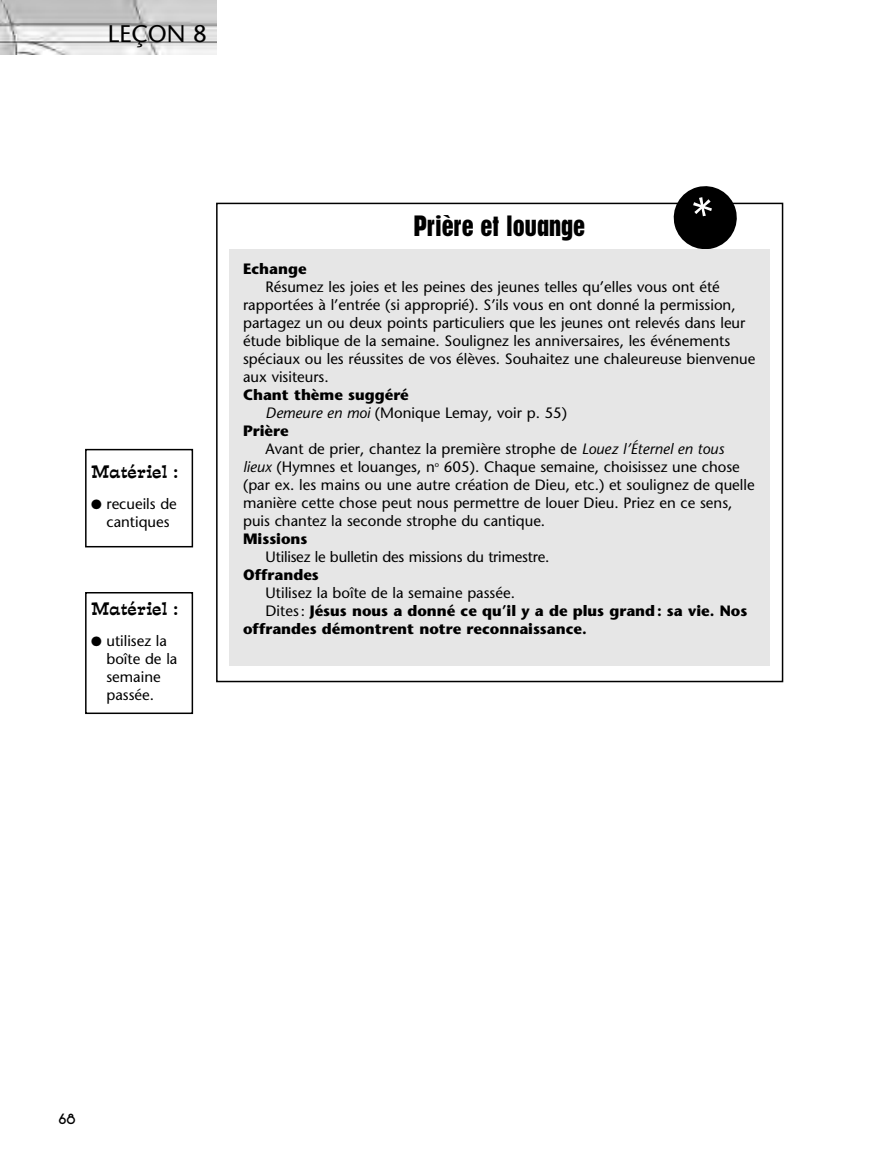
<style>
.page{position:relative;width:872px;height:1149px;background:#fff}
.page>*{position:absolute;margin:0;border:0;box-sizing:border-box;transform-origin:0 0}
.t1{font:700 condensed 27px "Placard";color:#000}
.t2{font:24px "Stone Sans";color:#000}
.t3{font:16.5px "Estro Font";color:#000}
.t4{font:15px/18px "Stone Sans";color:#000}
.t5{font:700 15px "Stone Sans";color:#000}
.t6{font:700 15px "New Garden";color:#000}
.s1{font-style:italic}
.s2{font-weight:400}
</style>
<div class="page">
<img style="left:0;top:0;width:216px;height:54px">
<div style="left:216px;top:203px;width:567px;height:479px;border:2px solid #000"></div>
<div style="left:230px;top:249px;width:540px;height:416px;background:#e6e6e6"></div>
<div style="left:85px;top:448px;width:108px;height:99px;border:2px solid #000"></div>
<div style="left:85px;top:592px;width:108px;height:121px;border:2px solid #000"></div>
<svg style="left:670px;top:186px;width:70px;height:63px"></svg>
<h2 class="t2" style="left:108px;top:24px;width:101px">LEÇON 8</h2>
<p class="t3" style="left:91px;top:462px;width:88px">Matériel :</p>
<p class="t4" style="left:91px;top:496px;width:87px;text-align:center">● recueils de cantiques</p>
<p class="t3" style="left:91px;top:599px;width:88px">Matériel :</p>
<p class="t4" style="left:106px;top:633px;width:72px;text-indent:-15px">● utilisez la boîte de la semaine passée.</p>
<h1 class="t1" style="left:414px;top:215px;width:173px">Prière et louange</h1>
<p class="t5" style="left:243px;top:262px;width:65px">Echange</p>
<p class="t4" style="left:243px;top:279px;width:514px;text-indent:22px">Résumez les joies et les peines des jeunes telles qu’elles vous ont été rapportées à l’entrée (si approprié). S’ils vous en ont donné la permission, partagez un ou deux points particuliers que les jeunes ont relevés dans leur étude biblique de la semaine. Soulignez les anniversaires, les événements spéciaux ou les réussites de vos élèves. Souhaitez une chaleureuse bienvenue aux visiteurs.</p>
<p class="t5" style="left:243px;top:388px;width:167px">Chant thème suggéré</p>
<p class="t4" style="left:266px;top:405px;width:303px"><span class="s1">Demeure en moi</span> (Monique Lemay, voir p. 55)</p>
<p class="t5" style="left:243px;top:424px;width:47px">Prière</p>
<p class="t4" style="left:266px;top:441px;width:460px">Avant de prier, chantez la première strophe de <span class="s1">Louez l’Éternel en tous</span></p>
<p class="t4" style="left:243px;top:459px;width:498px"><span class="s1">lieux</span> (Hymnes et louanges, n<sup>o</sup> 605). Chaque semaine, choisissez une chose</p>
<p class="t4" style="left:243px;top:477px;width:513px">(par ex. les mains ou une autre création de Dieu, etc.) et soulignez de quelle</p>
<p class="t4" style="left:243px;top:495px;width:491px">manière cette chose peut nous permettre de louer Dieu. Priez en ce sens,</p>
<p class="t4" style="left:243px;top:513px;width:304px">puis chantez la seconde strophe du cantique.</p>
<p class="t5" style="left:243px;top:532px;width:66px">Missions</p>
<p class="t4" style="left:265px;top:549px;width:285px">Utilisez le bulletin des missions du trimestre.</p>
<p class="t5" style="left:243px;top:568px;width:77px">Offrandes</p>
<p class="t4" style="left:265px;top:585px;width:251px">Utilisez la boîte de la semaine passée.</p>
<p class="t5" style="left:265px;top:604px;width:483px"><span class="s2">Dites :</span> Jésus nous a donné ce qu’il y a de plus grand : sa vie. Nos</p>
<p class="t5" style="left:243px;top:622px;width:345px">offrandes démontrent notre reconnaissance.</p>
<p class="t6" style="left:58px;top:1109px;width:19px">68</p>
</div>
